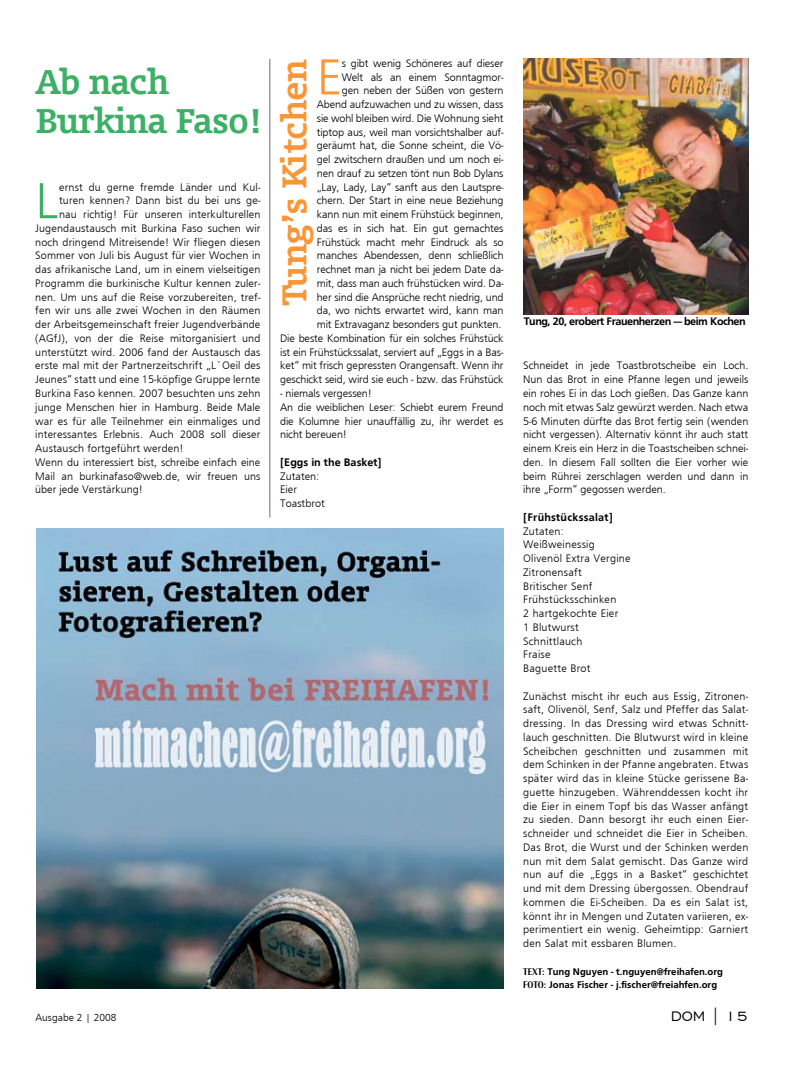
<style>
.page{position:relative;width:798px;height:1081px;background:#fff}
.page>*{position:absolute;margin:0;border:0;box-sizing:border-box;transform-origin:0 0}
.t1{font:300 52.5px "Frugal Sans";color:#fa9636}
.t2{font:300 52.5px "Frugal Sans";color:#3db066}
.t3{font:700 32.5px/39px "Union";letter-spacing:-.03em;color:#3db066}
.t4{font:700 32.5px "Union";letter-spacing:-.04em;color:#fa9636}
.t5{font:17.5px "Engravers Gothic BT";color:#000}
.t6{font:300 11.25px/13.8px "Frugal Sans";color:#000}
.t7{font:300 11.25px/13.8px "Frugal Sans";letter-spacing:.02em;color:#000}
.t8{font:700 11.25px "Frugal Sans";letter-spacing:-.04em;color:#000}
.t9{font:700 11.25px "Frugal Sans";color:#000}
.t10{font:700 11.25px "Frugal Sans";letter-spacing:.02em;color:#000}
.t11{font:300 10.62px "Frugal Sans";color:#000}
.t12{font:700 10px/13.8px "Frugal Sans";color:#000}
.s1{font-family:"Britannic Medium BOLD";font-weight:400}
</style>
<div class="page">
<img style="left:36px;top:529px;width:467px;height:459px">
<img style="left:523px;top:59px;width:225px;height:256px">
<hr style="left:269px;top:59px;width:1px;height:459px;background:#726d69">
<h2 class="t3" style="left:35px;top:61px;width:226px">Ab nach<br>Burkina Faso!</h2>
<h1 class="t2" style="left:35px;top:171px;width:25px">L</h1>
<p class="t6" style="left:59px;top:180px;width:203px">ernst du gerne fremde Länder und Kul-</p>
<p class="t6" style="left:59px;top:194px;width:203px">turen kennen? Dann bist du bei uns ge-</p>
<p class="t6" style="left:59px;top:207px;width:203px">nau richtig! Für unseren interkulturellen</p>
<p class="t6" style="left:35px;top:221px;width:226px">Jugendaustausch mit Burkina Faso suchen wir</p>
<p class="t6" style="left:35px;top:235px;width:227px">noch dringend Mitreisende! Wir fliegen diesen</p>
<p class="t6" style="left:35px;top:249px;width:227px">Sommer von Juli bis August für vier Wochen in</p>
<p class="t6" style="left:35px;top:262px;width:227px">das afrikanische Land, um in einem vielseitigen</p>
<p class="t6" style="left:35px;top:276px;width:227px">Programm die burkinische Kultur kennen zuler-</p>
<p class="t6" style="left:35px;top:290px;width:227px">nen. Um uns auf die Reise vorzubereiten, tref-</p>
<p class="t6" style="left:35px;top:304px;width:226px">fen wir uns alle zwei Wochen in den Räumen</p>
<p class="t6" style="left:35px;top:317px;width:226px">der Arbeitsgemeinschaft freier Jugendverbände</p>
<p class="t6" style="left:35px;top:331px;width:226px">(AGfJ), von der die Reise mitorganisiert und</p>
<p class="t6" style="left:35px;top:345px;width:226px">unterstützt wird. 2006 fand der Austausch das</p>
<p class="t6" style="left:35px;top:359px;width:227px">erste mal mit der Partnerzeitschrift „L`Oeil des</p>
<p class="t6" style="left:35px;top:372px;width:227px">Jeunes“ statt und eine 15-köpfige Gruppe lernte</p>
<p class="t6" style="left:35px;top:386px;width:227px">Burkina Faso kennen. 2007 besuchten uns zehn</p>
<p class="t6" style="left:35px;top:400px;width:227px">junge Menschen hier in Hamburg. Beide Male</p>
<p class="t6" style="left:35px;top:414px;width:226px">war es für alle Teilnehmer ein einmaliges und</p>
<p class="t6" style="left:35px;top:427px;width:227px">interessantes Erlebnis. Auch 2008 soll dieser</p>
<p class="t6" style="left:35px;top:441px;width:150px">Austausch fortgeführt werden!</p>
<p class="t6" style="left:35px;top:455px;width:226px">Wenn du interessiert bist, schreibe einfach eine</p>
<p class="t6" style="left:35px;top:469px;width:226px">Mail an burkinafaso@web.de, wir freuen uns</p>
<p class="t6" style="left:35px;top:482px;width:109px">über jede Verstärkung!</p>
<p class="t6" style="left:280px;top:56px;width:225px;text-align:right">s gibt wenig Schöneres auf dieser<br>Welt als an einem Sonntagmor-<br>gen neben der Süßen von gestern<br>Abend aufzuwachen und zu wissen, dass<br>sie wohl bleiben wird. Die Wohnung sieht<br>tiptop aus, weil man vorsichtshalber auf&shy;geräumt hat, die Sonne scheint, die Vö-<br>gel zwitschern draußen und um noch ei-<br>nen drauf zu setzen tönt nun Bob Dylans<br>„Lay, Lady, Lay“ sanft aus den Lautspre-<br>chern. Der Start in eine neue Beziehung<br>kann nun mit einem Frühstück beginnen,<br>das es in sich hat. Ein gut gemachtes Frühstück macht mehr Eindruck als so manches Abendessen, denn schließlich rechnet man ja nicht bei jedem Date da-<br>mit, dass man auch frühstücken wird. Da-<br>her sind die Ansprüche recht niedrig, und<br>da, wo nichts erwartet wird, kann man<br>mit Extravaganz besonders gut punkten.<br>Die beste Kombination für ein solches Frühstück ist ein Frühstückssalat, serviert auf „Eggs in a Bas&shy;ket“ mit frisch gepressten Orangensaft. Wenn ihr geschickt seid, wird sie euch - bzw. das Frühstück</p>
<p class="t6" style="left:280px;top:386px;width:225px">- niemals vergessen!<br>An die weiblichen Leser: Schiebt eurem Freund die Kolumne hier unauffällig zu, ihr werdet es nicht bereuen!</p>
<p class="t9" style="left:280px;top:455px;width:103px">[Eggs in the Basket]</p>
<p class="t6" style="left:280px;top:469px;width:46px">Zutaten:<br>Eier<br>Toastbrot</p>
<h1 class="t1" style="left:317px;top:48px;width:27px">E</h1>
<h2 class="t4" style="left:273px;top:306px;width:248px;rotate:-90deg">Tung’s Kitchen</h2>
<p class="t8" style="left:523px;top:315px;width:223px">Tung, 20, erobert Frauenherzen — beim Kochen</p>
<p class="t6" style="left:523px;top:359px;width:227px;text-align:justify">Schneidet in jede Toastbrotscheibe ein Loch.<br>Nun das Brot in eine Pfanne legen und jeweils ein rohes Ei in das Loch gießen. Das Ganze kann noch mit etwas Salz gewürzt werden. Nach etwa 5-6 Minuten dürfte das Brot fertig sein (wenden nicht vergessen). Alternativ könnt ihr auch statt einem Kreis ein Herz in die Toastscheiben schnei&shy;den. In diesem Fall sollten die Eier vorher wie beim Rührei zerschlagen werden und dann in ihre „Form“ gegossen werden.</p>
<p class="t10" style="left:523px;top:510px;width:91px">[Frühstückssalat]</p>
<p class="t7" style="left:523px;top:524px;width:109px">Zutaten:<br>Weißweinessig<br>Olivenöl Extra Vergine<br>Zitronensaft<br>Britischer Senf<br>Frühstücksschinken<br>2 hartgekochte Eier<br>1 Blutwurst<br>Schnittlauch<br>Fraise<br>Baguette Brot</p>
<p class="t6" style="left:523px;top:689px;width:227px;text-align:justify">Zunächst mischt ihr euch aus Essig, Zitronen&shy;saft, Olivenöl, Senf, Salz und Pfeffer das Salat&shy;dressing. In das Dressing wird etwas Schnitt&shy;lauch geschnitten. Die Blutwurst wird in kleine Scheibchen geschnitten und zusammen mit dem Schinken in der Pfanne angebraten. Etwas später wird das in kleine Stücke gerissene Ba&shy;guette hinzugeben. Währenddessen kocht ihr die Eier in einem Topf bis das Wasser anfängt zu sieden. Dann besorgt ihr euch einen Eier&shy;schneider und schneidet die Eier in Scheiben.<br>Das Brot, die Wurst und der Schinken werden nun mit dem Salat gemischt. Das Ganze wird nun auf die „Eggs in a Basket“ geschichtet und mit dem Dressing übergossen. Obendrauf kommen die Ei-Scheiben. Da es ein Salat ist, könnt ihr in Mengen und Zutaten variieren, ex&shy;perimentiert ein wenig. Geheimtipp: Garniert den Salat mit essbaren Blumen.</p>
<p class="t12" style="left:523px;top:964px;width:201px"><span class="s1">TEXT:</span> Tung Nguyen - t.nguyen@freihafen.org<br><span class="s1">FOTO:</span> Jonas Fischer - j.fischer@freiahfen.org</p>
<p class="t11" style="left:35px;top:1011px;width:83px">Ausgabe 2 | 2008</p>
<h3 class="t5" style="left:670px;top:1006px;width:76px">DOM | 15</h3>
</div>
